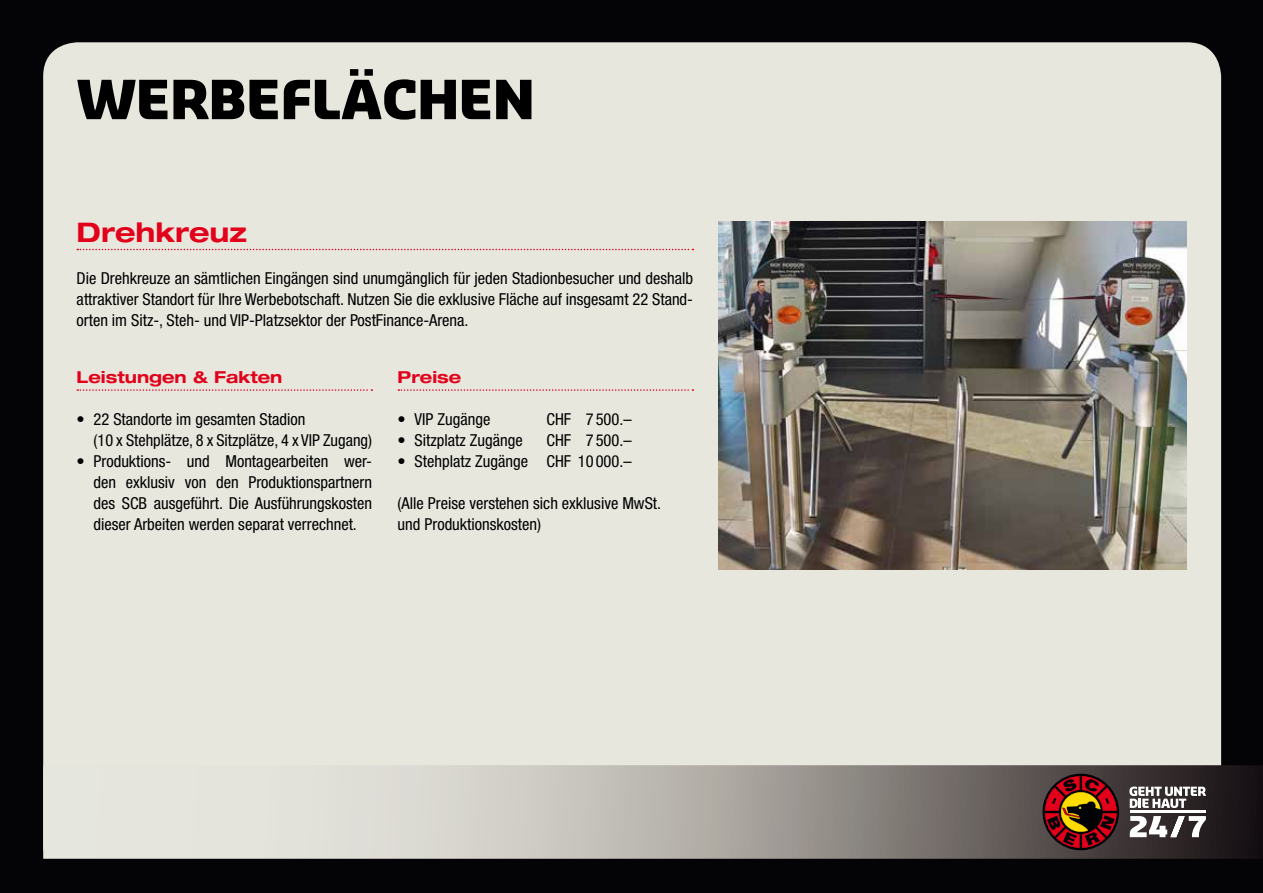
<style>
.page{position:relative;width:1263px;height:893px;background:#040407}
.page>*{position:absolute;margin:0;border:0;box-sizing:border-box;transform-origin:0 0}
.t1{font:900 52.5px "Sansa Slab";letter-spacing:.005em;color:#000}
.t2{font:700 expanded 27px "Helvetica Neue";color:#e2001a}
.t3{font:condensed 16.5px/21px "Helvetica Neue";color:#000;text-align:justify}
.t4{font:700 expanded 16.5px "Helvetica Neue";color:#e2001a}
</style>
<div class="page">
<div style="left:43px;top:42px;width:1178px;height:723px;background:#e7e7de"></div>
<svg style="left:43px;top:765px;width:1220px;height:94px;background:#aba8a3"></svg>
<svg style="left:1042px;top:774px;width:77px;height:76px"></svg>
<svg style="left:1045px;top:776px;width:72px;height:72px"></svg>
<hr style="left:1130px;top:811px;width:76px;height:2px;background:#fff">
<svg style="left:1129px;top:786px;width:77px;height:22px;background:#898586"></svg>
<svg style="left:1130px;top:816px;width:76px;height:21px;background:#959192"></svg>
<svg style="left:77px;top:249px;width:616px;height:1px"></svg>
<svg style="left:77px;top:389px;width:295px;height:2px"></svg>
<svg style="left:398px;top:389px;width:295px;height:2px"></svg>
<img style="left:719px;top:221px;width:467px;height:349px">
<h1 class="t1" style="left:77px;top:64px;width:459px">WERBEFLÄCHEN</h1>
<h2 class="t2" style="left:77px;top:216px;width:172px">Drehkreuz</h2>
<p class="t3" style="left:77px;top:268px;width:618px">Die Drehkreuze an sämtlichen Eingängen sind unumgänglich für jeden Stadionbesucher und deshalb attraktiver Standort für Ihre Werbebotschaft. Nutzen Sie die exklusive Fläche auf insgesamt 22 Stand&shy;orten im Sitz-, Steh- und VIP-Platzsektor der PostFinance-Arena.</p>
<p class="t4" style="left:77px;top:367px;width:207px">Leistungen &amp; Fakten</p>
<p class="t3" style="left:94px;top:408px;width:280px;text-indent:-17px">• 22 Standorte im gesamten Stadion<br>(10 x Stehplätze, 8 x Sitzplätze, 4 x VIP Zugang)</p>
<p class="t3" style="left:94px;top:450px;width:280px;text-indent:-17px">• Produktions- und Montagearbeiten wer&shy;den exklusiv von den Produktionspartnern des SCB ausgeführt. Die Ausführungskosten dieser Arbeiten werden separat verrechnet.</p>
<p class="t4" style="left:398px;top:367px;width:65px">Preise</p>
<p class="t3" style="left:398px;top:408px;width:94px">• VIP Zugänge</p>
<p class="t3" style="left:546px;top:408px;width:87px">CHF 7 500.–</p>
<p class="t3" style="left:398px;top:429px;width:127px">• Sitzplatz Zugänge</p>
<p class="t3" style="left:546px;top:429px;width:87px">CHF 7 500.–</p>
<p class="t3" style="left:398px;top:450px;width:236px">• Stehplatz Zugänge CHF 10 000.–</p>
<p class="t3" style="left:398px;top:492px;width:265px">(Alle Preise verstehen sich exklusive MwSt. und Produktionskosten)</p>
</div>
